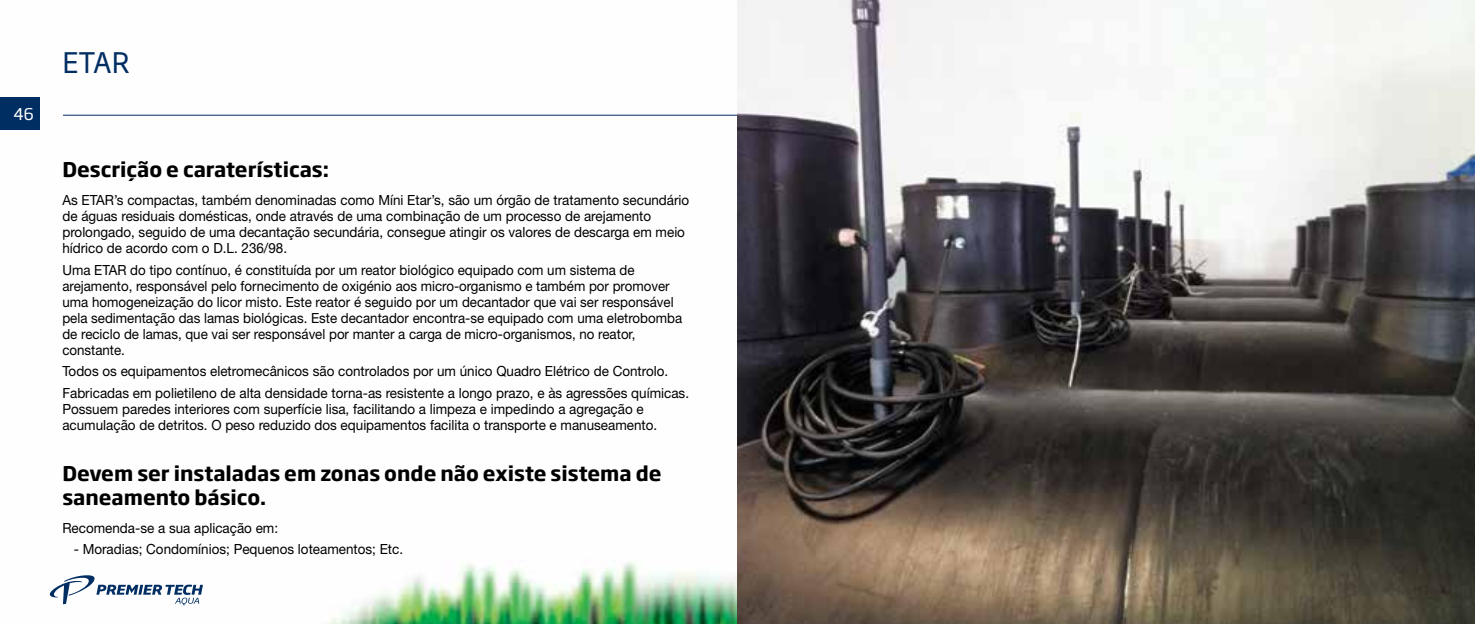
<style>
.page{position:relative;width:1475px;height:624px;background:#fff}
.page>*{position:absolute;margin:0;border:0;box-sizing:border-box;transform-origin:0 0}
.t1{font:28px "Soho Gothic Pro";color:#002d62}
.t2{font:700 20px/24px "Soho Gothic Pro";color:#000}
.t3{font:16px "Soho Gothic Pro";color:#fff}
.t4{font:14px/16px "Helvetica Neue LT Pro";color:#000;scale:.96 1}
.t5{font:14px/16px "Helvetica Neue LT Pro";color:#000;scale:.95 1}
</style>
<div class="page">
<img style="left:0;top:97px;width:737px;height:527px">
<div style="left:0;top:98px;width:40px;height:32px;background:#002d62"></div>
<hr style="left:63px;top:115px;width:674px;height:1px;background:#002d62">
<svg style="left:50px;top:575px;width:153px;height:30px"></svg>
<img style="left:737px;top:0;width:737px;height:624px">
<p class="t3" style="left:13px;top:102px;width:22px">46</p>
<h1 class="t1" style="left:62px;top:41px;width:69px">ETAR</h1>
<h2 class="t2" style="left:62px;top:157px;width:268px">Descrição e caraterísticas:</h2>
<p class="t4" style="left:62px;top:192px;width:654px">As ETAR’s compactas, também denominadas como Míni Etar’s, são um órgão de tratamento secundário de águas residuais domésticas, onde através de uma combinação de um processo de arejamento prolongado, seguido de uma decantação secundária, consegue atingir os valores de descarga em meio hídrico de acordo com o D.L. 236/98.</p>
<p class="t5" style="left:62px;top:261px;width:653px">Uma ETAR do tipo contínuo, é constituída por um reator biológico equipado com um sistema de arejamento, responsável pelo fornecimento de oxigénio aos micro-organismo e também por promover uma homogeneização do licor misto. Este reator é seguido por um decantador que vai ser responsável pela sedimentação das lamas biológicas. Este decantador encontra-se equipado com uma eletrobomba de reciclo de lamas, que vai ser responsável por manter a carga de micro-organismos, no reator, constante.</p>
<p class="t4" style="left:62px;top:360px;width:654px;line-height:21.6px">Todos os equipamentos eletromecânicos são controlados por um único Quadro Elétrico de Controlo.<br>Fabricadas em polietileno de alta densidade torna-as resistente a longo prazo, e às agressões químicas.</p>
<p class="t4" style="left:62px;top:401px;width:621px">Possuem paredes interiores com superfície lisa, facilitando a limpeza e impedindo a agregação e acumulação de detritos. O peso reduzido dos equipamentos facilita o transporte e manuseamento.</p>
<h2 class="t2" style="left:62px;top:460px;width:600px">Devem ser instaladas em zonas onde não existe sistema de saneamento básico.</h2>
<p class="t4" style="left:62px;top:519px;width:226px">Recomenda-se a sua aplicação em:</p>
<p class="t4" style="left:74px;top:541px;width:344px">- Moradias; Condomínios; Pequenos loteamentos; Etc.</p>
</div>
